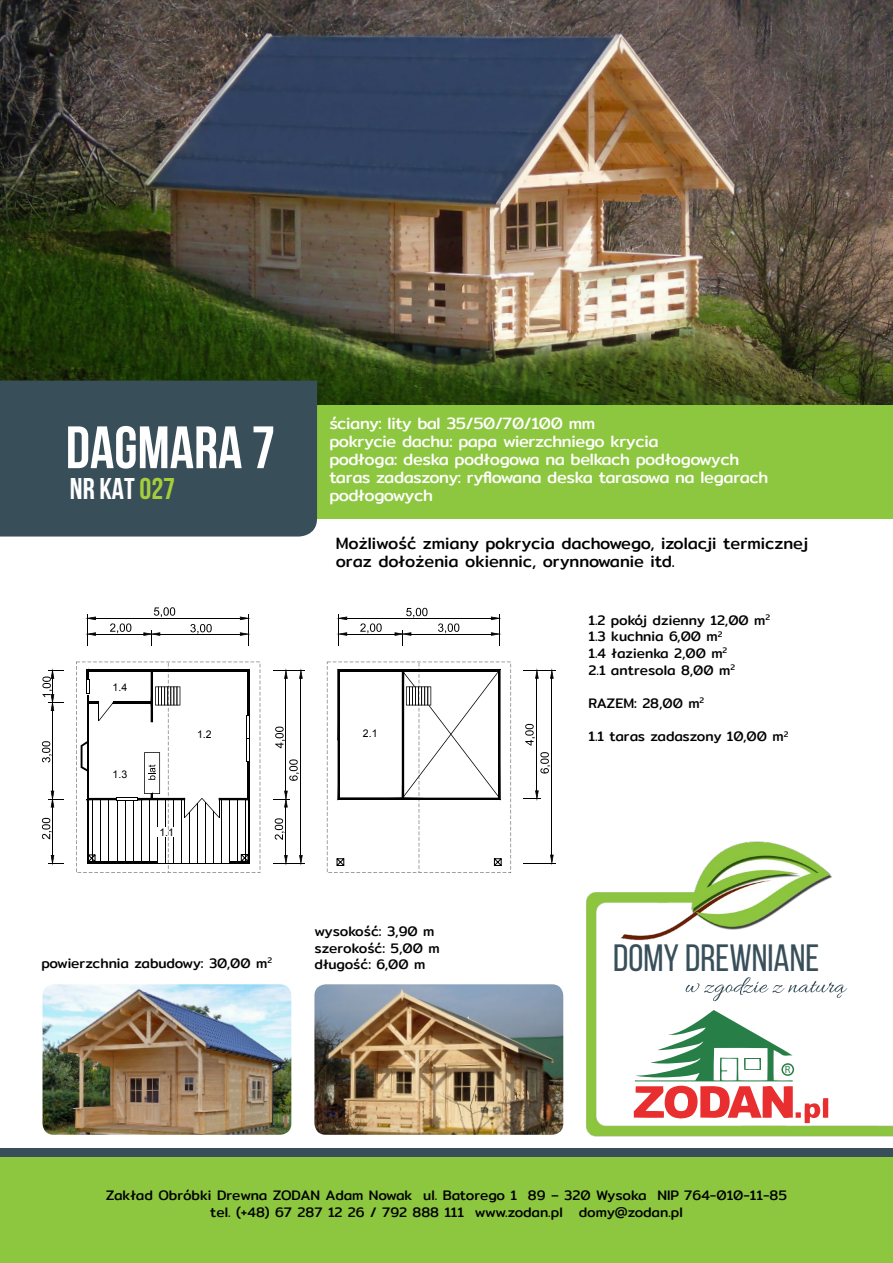
<style>
.page{position:relative;width:893px;height:1263px;background:#fff}
.page>*{position:absolute;margin:0;border:0;box-sizing:border-box;transform-origin:0 0}
.t1{font:700 59.7px "Bebas Neue";color:#fff}
.t2{font:38.1px "Bebas Neue";color:#384f5a}
.t3{font:700 30px "Bebas Neue";color:#fff}
.t4{font:16.5px/18px "Mitr";letter-spacing:-.02em;color:#fff}
.t5{font:16.5px/18px "Mitr";color:#000}
.t6{font:13.8px/16.6px "Mitr";color:#000}
.t7{font:10.65px "Arial";color:#000}
.t8{font:10.5px "Myriad Pro";color:#287e47}
.s1{color:#a6ce39}
</style>
<div class="page">
<svg style="left:154px;top:607px;width:21px;height:10px"></svg>
<svg style="left:110px;top:623px;width:21px;height:10px"></svg>
<svg style="left:190px;top:624px;width:22px;height:10px"></svg>
<svg style="left:42px;top:818px;width:10px;height:21px"></svg>
<svg style="left:42px;top:741px;width:10px;height:21px"></svg>
<svg style="left:275px;top:818px;width:10px;height:22px"></svg>
<svg style="left:275px;top:726px;width:10px;height:22px"></svg>
<svg style="left:289px;top:759px;width:10px;height:22px"></svg>
<svg style="left:284px;top:668px;width:4px;height:11px"></svg>
<hr style="left:286px;top:678px;width:1px;height:113px;background:#000">
<svg style="left:284px;top:855px;width:4px;height:11px"></svg>
<hr style="left:286px;top:807px;width:1px;height:48px;background:#000">
<svg style="left:273px;top:791px;width:17px;height:16px"></svg>
<svg style="left:299px;top:855px;width:4px;height:11px"></svg>
<svg style="left:299px;top:668px;width:4px;height:11px"></svg>
<hr style="left:301px;top:678px;width:1px;height:177px;background:#000">
<hr style="left:273px;top:670px;width:32px;height:1px;background:#000">
<hr style="left:273px;top:863px;width:32px;height:1px;background:#000">
<svg style="left:85px;top:632px;width:11px;height:4px"></svg>
<hr style="left:96px;top:634px;width:48px;height:1px;background:#000">
<svg style="left:240px;top:632px;width:11px;height:4px"></svg>
<hr style="left:160px;top:634px;width:80px;height:1px;background:#000">
<svg style="left:143px;top:630px;width:17px;height:15px"></svg>
<svg style="left:85px;top:616px;width:11px;height:4px"></svg>
<svg style="left:240px;top:616px;width:11px;height:4px"></svg>
<hr style="left:96px;top:618px;width:144px;height:1px;background:#000">
<hr style="left:248px;top:614px;width:1px;height:31px;background:#000">
<hr style="left:87px;top:614px;width:1px;height:31px;background:#000">
<hr style="left:52px;top:807px;width:1px;height:48px;background:#000">
<svg style="left:48px;top:855px;width:16px;height:11px"></svg>
<hr style="left:52px;top:711px;width:1px;height:80px;background:#000">
<svg style="left:48px;top:791px;width:16px;height:16px"></svg>
<svg style="left:42px;top:668px;width:22px;height:43px"></svg>
<svg style="left:406px;top:608px;width:22px;height:10px"></svg>
<svg style="left:360px;top:623px;width:22px;height:10px"></svg>
<svg style="left:438px;top:623px;width:21px;height:10px"></svg>
<svg style="left:525px;top:724px;width:10px;height:21px"></svg>
<svg style="left:540px;top:752px;width:10px;height:21px"></svg>
<svg style="left:535px;top:668px;width:4px;height:11px"></svg>
<hr style="left:536px;top:678px;width:1px;height:113px;background:#000">
<svg style="left:524px;top:790px;width:17px;height:11px"></svg>
<svg style="left:550px;top:855px;width:4px;height:10px"></svg>
<svg style="left:550px;top:668px;width:4px;height:11px"></svg>
<hr style="left:551px;top:678px;width:1px;height:177px;background:#000">
<hr style="left:524px;top:670px;width:32px;height:1px;background:#000">
<hr style="left:524px;top:863px;width:32px;height:1px;background:#000">
<svg style="left:336px;top:632px;width:11px;height:4px"></svg>
<hr style="left:347px;top:634px;width:48px;height:1px;background:#000">
<svg style="left:491px;top:632px;width:11px;height:4px"></svg>
<svg style="left:395px;top:630px;width:16px;height:15px"></svg>
<hr style="left:411px;top:634px;width:80px;height:1px;background:#000">
<svg style="left:336px;top:616px;width:11px;height:4px"></svg>
<svg style="left:491px;top:616px;width:11px;height:4px"></svg>
<hr style="left:347px;top:618px;width:144px;height:1px;background:#000">
<hr style="left:499px;top:614px;width:1px;height:31px;background:#000">
<hr style="left:338px;top:614px;width:1px;height:31px;background:#000">
<svg style="left:327px;top:662px;width:184px;height:211px"></svg>
<svg style="left:76px;top:662px;width:184px;height:211px"></svg>
<img style="left:0;top:0;width:893px;height:405px">
<div style="left:0;top:405px;width:893px;height:113px;background:#8dc63f"></div>
<img style="left:586px;top:841px;width:307px;height:296px">
<div style="left:0;top:1148px;width:893px;height:115px;background:#8dc63f"></div>
<div style="left:0;top:381px;width:317px;height:155px;background:#384f5a"></div>
<img style="left:314px;top:984px;width:249px;height:151px">
<img style="left:43px;top:984px;width:248px;height:151px">
<svg style="left:686px;top:977px;width:161px;height:24px"></svg>
<svg style="left:634px;top:1010px;width:194px;height:113px"></svg>
<div style="left:782px;top:1064px;width:11px;height:11px;background:#fff;border-radius:50%"></div>
<div style="left:781px;top:1063px;width:13px;height:13px;border:2px solid #287e47;border-radius:50%"></div>
<div style="left:0;top:1148px;width:893px;height:9px;background:#384f5a"></div>
<h1 class="t1" style="left:66px;top:415px;width:211px">DAGMARA 7</h1>
<h3 class="t3" style="left:70px;top:472px;width:107px">nR KAT <span class="s1">027</span></h3>
<p class="t4" style="left:329px;top:414px;width:440px">ściany: lity bal 35/50/70/100 mm<br>pokrycie dachu: papa wierzchniego krycia<br>podłoga: deska podłogowa na belkach podłogowych taras zadaszony: ryflowana deska tarasowa na legarach podłogowych</p>
<p class="t5" style="left:336px;top:534px;width:474px">Możliwość zmiany pokrycia dachowego, izolacji termicznej oraz dołożenia okiennic, orynnowanie itd.</p>
<p class="t7" style="left:113px;top:680px;width:16px">1.4</p>
<p class="t7" style="left:113px;top:767px;width:16px">1.3</p>
<p class="t7" style="left:197px;top:727px;width:16px">1.2</p>
<p class="t7" style="left:363px;top:726px;width:16px">2.1</p>
<p class="t7" style="left:159px;top:825px;width:16px">1.1</p>
<p class="t6" style="left:41px;top:955px;width:232px">powierzchnia zabudowy: 30,00 m<sup>2</sup></p>
<p class="t6" style="left:314px;top:923px;width:127px">wysokość: 3,90 m szerokość: 5,00 m długość: 6,00 m</p>
<p class="t6" style="left:589px;top:612px;width:183px">1.2 pokój dzienny 12,00 m<sup>2<br></sup>1.3 kuchnia 6,00 m<sup>2<br></sup>1.4 łazienka 2,00 m<sup>2<br></sup>2.1 antresola 8,00 m<sup>2</sup></p>
<p class="t6" style="left:589px;top:695px;width:117px">RAZEM: 28,00 m<sup>2</sup></p>
<p class="t6" style="left:589px;top:728px;width:201px">1.1 taras zadaszony 10,00 m<sup>2</sup></p>
<h2 class="t2" style="left:613px;top:937px;width:207px">DOMY DREWNIANE</h2>
<p class="t8" style="left:785px;top:1063px;width:7px">R</p>
<p class="t6" style="left:106px;top:1187px;width:682px;text-align:center">Zakład Obróbki Drewna ZODAN Adam Nowak ul. Batorego 1 89 – 320 Wysoka NIP 764-010-11-85 tel. (+48) 67 287 12 26 / 792 888 111 www.zodan.pl domy@zodan.pl</p>
</div>
